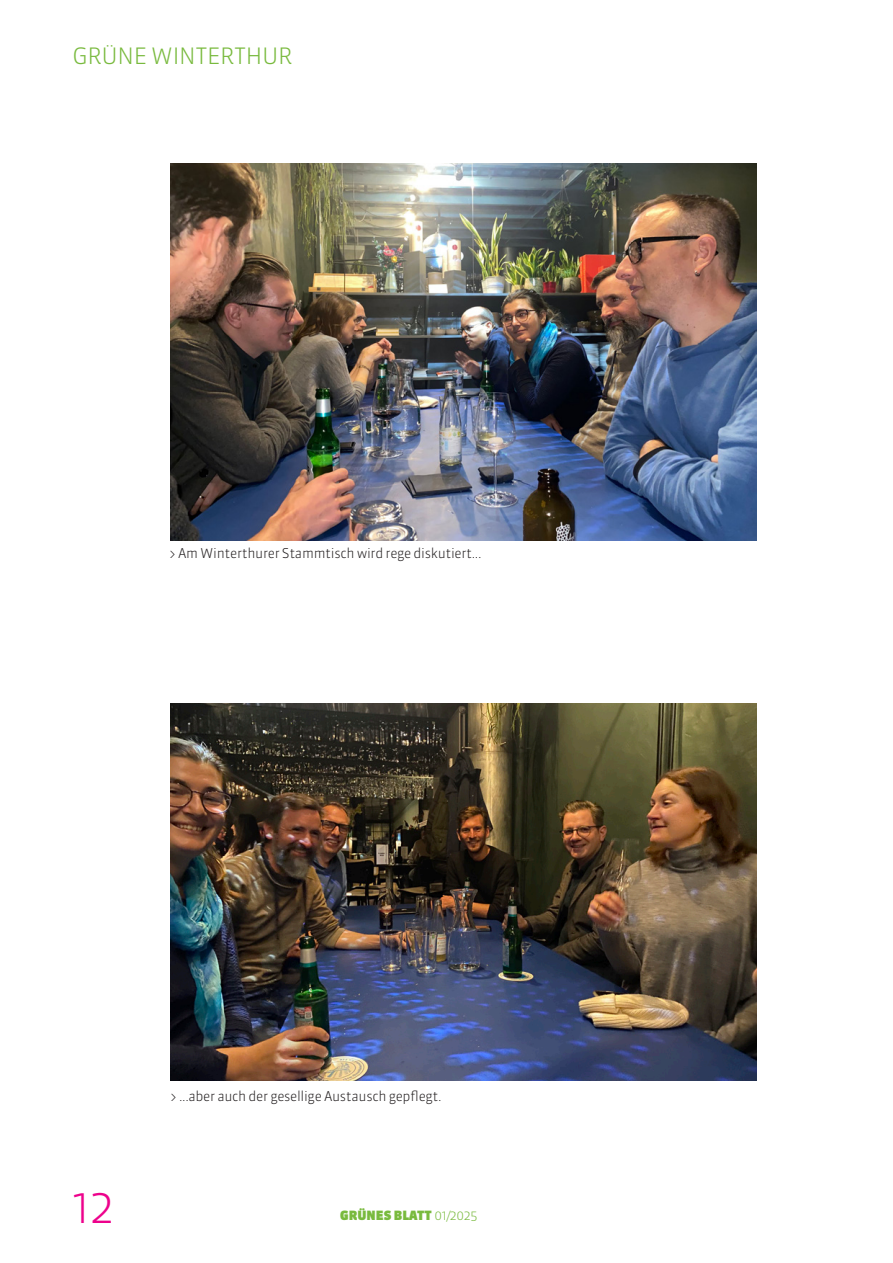
<style>
.page{position:relative;width:893px;height:1263px;background:#fff}
.page>*{position:absolute;margin:0;border:0;box-sizing:border-box;transform-origin:0 0}
.t1{font:300 45px "Sanuk OT";color:#ed028c}
.Seitentitel_links{font:300 22.5px "Sanuk OT";letter-spacing:-.015em;color:#79ba3e}
.Bildlegende{font:300 13.5px "Sanuk OT";letter-spacing:-.025em;color:#231f20}
.t2{font:900 12.75px "Sanuk OT";color:#79ba3e}
.s1{font-weight:300}
</style>
<div class="page">
<img style="left:170px;top:164px;width:587px;height:376px">
<img style="left:170px;top:704px;width:587px;height:376px">
<p class="Seitentitel_links" style="left:72px;top:42px;width:221px">GRÜNE WINTERTHUR</p>
<p class="Bildlegende" style="left:169px;top:544px;width:314px">&gt; Am Winterthurer Stammtisch wird rege diskutiert...</p>
<h1 class="t1" style="left:72px;top:1178px;width:44px">12</h1>
<p class="Bildlegende" style="left:170px;top:1088px;width:273px">&gt; ...aber auch der gesellige Austausch gepflegt.</p>
<p class="t2" style="left:340px;top:1207px;width:139px">GRÜNES BLATT <span class="s1">01/2025</span></p>
</div>
